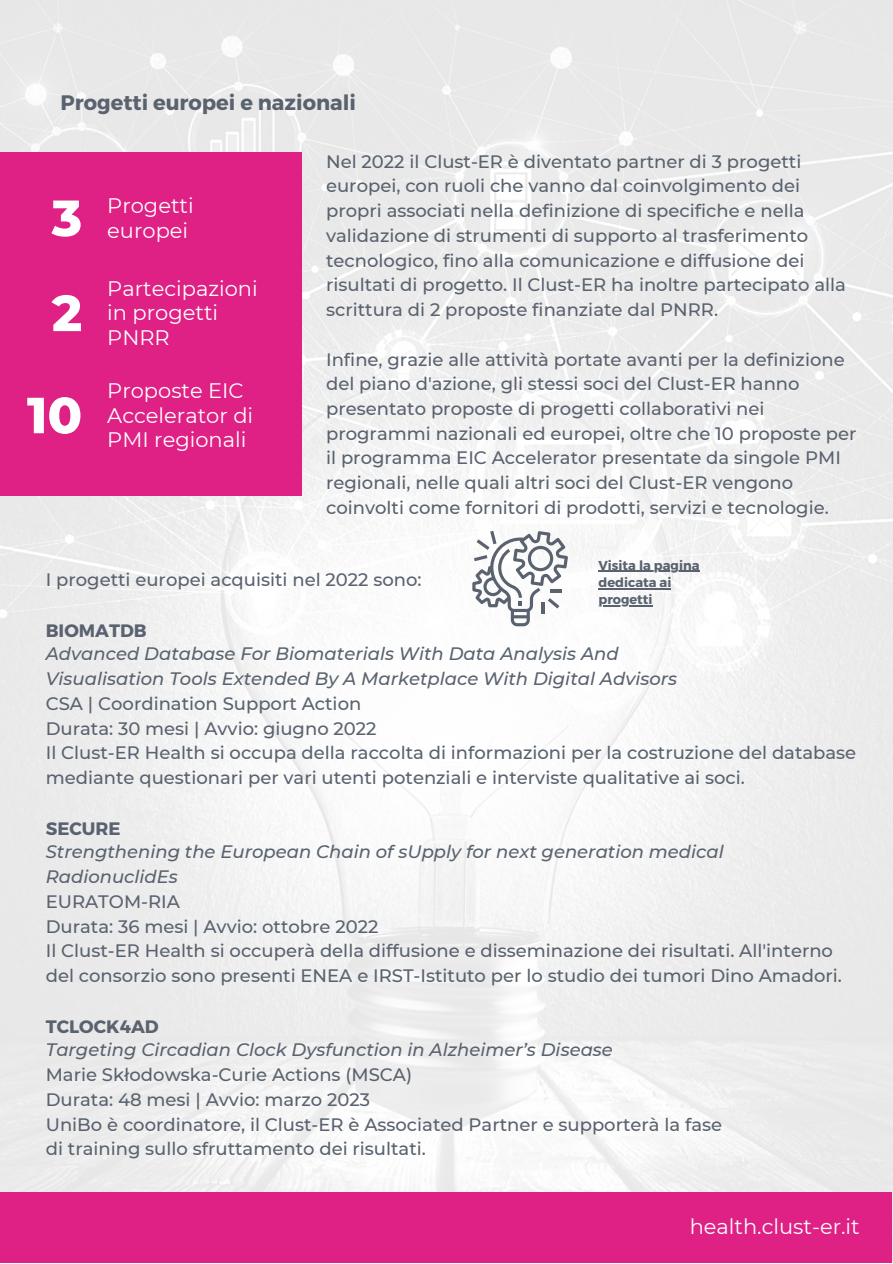
<style>
.page{position:relative;width:893px;height:1264px;background:#fff}
.page>*{position:absolute;margin:0;border:0;box-sizing:border-box;transform-origin:0 0}
.t1{font:800 50.7px/95.1px "Montserrat";color:#fff}
.t2{font:21px/24.8px "Montserrat";color:#fff}
.t3{font:700 21px "Montserrat";color:#59626e}
.t4{font:500 18px/24.8px "Montserrat";color:#59626e}
.t5{font:italic 500 18px/24.8px "Montserrat";color:#59626e}
.t6{font:700 18px "Montserrat";color:#59626e}
.t7{font:700 12.9px/17.2px "Montserrat";color:#59626e}
</style>
<div class="page">
<img style="left:0;top:0;width:892px;height:1192px">
<div style="left:0;top:1192px;width:892px;height:70px;background:#df2084"></div>
<div style="left:0;top:152px;width:302px;height:343px;background:#df2084"></div>
<svg style="left:472px;top:531px;width:96px;height:95px"></svg>
<hr style="left:598px;top:571px;width:101px;height:1px;background:#59626e">
<hr style="left:598px;top:588px;width:73px;height:1px;background:#59626e">
<hr style="left:598px;top:605px;width:54px;height:1px;background:#59626e">
<p class="t3" style="left:61px;top:88px;width:297px">Progetti europei e nazionali</p>
<p class="t4" style="left:326px;top:149px;width:521px">Nel 2022 il Clust-ER è diventato partner di 3 progetti europei, con ruoli che vanno dal coinvolgimento dei propri associati nella definizione di specifiche e nella validazione di strumenti di supporto al trasferimento tecnologico, fino alla comunicazione e diffusione dei risultati di progetto. Il Clust-ER ha inoltre partecipato alla scrittura di 2 proposte finanziate dal PNRR.</p>
<p class="t4" style="left:326px;top:347px;width:532px">Infine, grazie alle attività portate avanti per la definizione del piano d'azione, gli stessi soci del Clust-ER hanno presentato proposte di progetti collaborativi nei programmi nazionali ed europei, oltre che 10 proposte per il programma EIC Accelerator presentate da singole PMI regionali, nelle quali altri soci del Clust-ER vengono coinvolti come fornitori di prodotti, servizi e tecnologie.</p>
<h1 class="t1" style="left:52px;top:170px;width:32px">3<br>2</h1>
<p class="t2" style="left:107px;top:193px;width:88px">Progetti europei</p>
<p class="t2" style="left:107px;top:276px;width:152px">Partecipazioni in progetti<br>PNRR</p>
<p class="t2" style="left:107px;top:378px;width:147px">Proposte EIC<br>Accelerator di<br>PMI regionali</p>
<h1 class="t1" style="left:27px;top:367px;width:57px">10</h1>
<p class="t7" style="left:598px;top:556px;width:103px">Visita la pagina dedicata ai progetti</p>
<p class="t4" style="left:46px;top:567px;width:377px">I progetti europei acquisiti nel 2022 sono:</p>
<p class="t6" style="left:46px;top:618px;width:102px">BIOMATDB</p>
<p class="t5" style="left:46px;top:641px;width:633px">Advanced Database For Biomaterials With Data Analysis And<br>Visualisation Tools Extended By A Marketplace With Digital Advisors</p>
<p class="t4" style="left:46px;top:691px;width:812px">CSA | Coordination Support Action<br>Durata: 30 mesi | Avvio: giugno 2022<br>Il Clust-ER Health si occupa della raccolta di informazioni per la costruzione del database mediante questionari per vari utenti potenziali e interviste qualitative ai soci.</p>
<p class="t6" style="left:46px;top:816px;width:76px">SECURE</p>
<p class="t5" style="left:46px;top:839px;width:679px">Strengthening the European Chain of sUpply for next generation medical<br>RadionuclidEs</p>
<p class="t4" style="left:46px;top:889px;width:797px">EURATOM-RIA<br>Durata: 36 mesi | Avvio: ottobre 2022<br>Il Clust-ER Health si occuperà della diffusione e disseminazione dei risultati. All'interno del consorzio sono presenti ENEA e IRST-Istituto per lo studio dei tumori Dino Amadori.</p>
<p class="t6" style="left:46px;top:1014px;width:114px">TCLOCK4AD</p>
<p class="t5" style="left:46px;top:1037px;width:568px">Targeting Circadian Clock Dysfunction in Alzheimer’s Disease</p>
<p class="t4" style="left:46px;top:1062px;width:678px">Marie Skłodowska-Curie Actions (MSCA)<br>Durata: 48 mesi | Avvio: marzo 2023<br>UniBo è coordinatore, il Clust-ER è Associated Partner e supporterà la fase di training sullo sfruttamento dei risultati.</p>
<p class="t2" style="left:689px;top:1214px;width:172px">health.clust-er.it</p>
</div>
